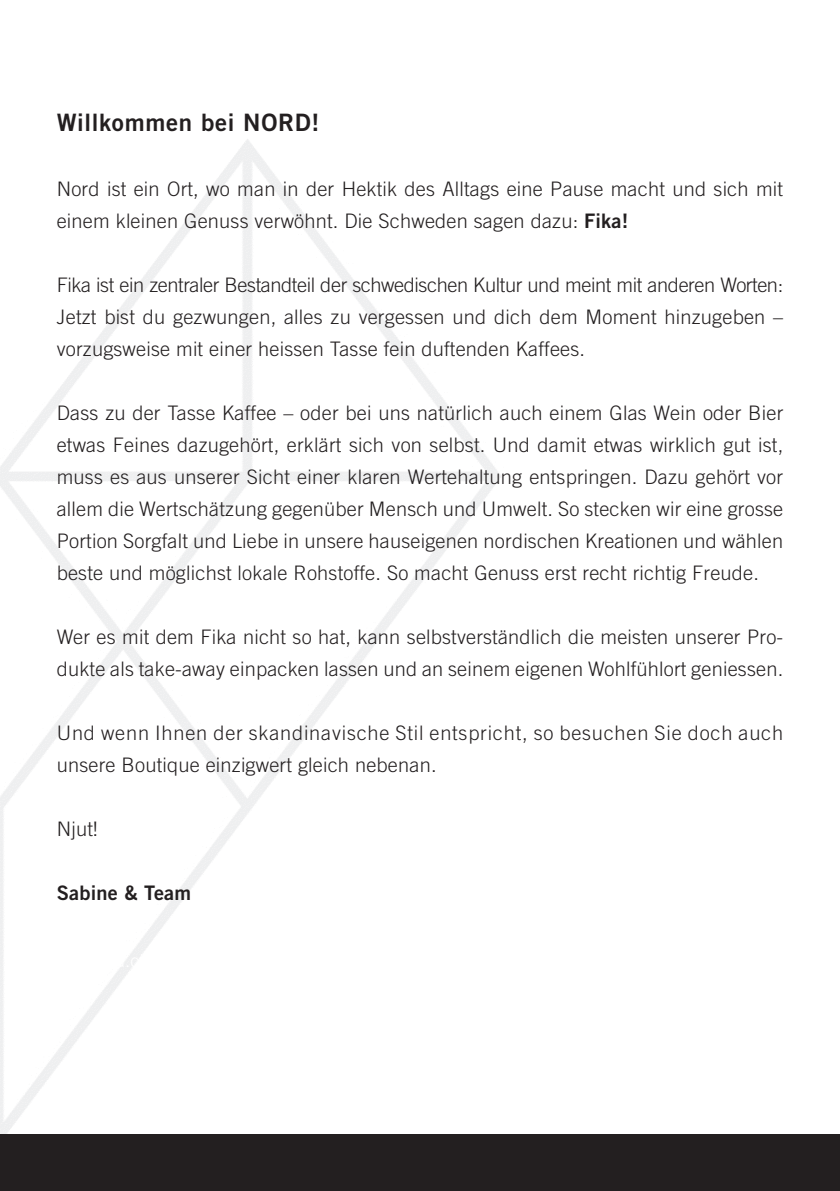
<style>
.page{position:relative;width:840px;height:1191px;background:#fff}
.page>*{position:absolute;margin:0;border:0;box-sizing:border-box;transform-origin:0 0}
.t1{font:24px "Trade Gothic Bold Two";letter-spacing:.03em;color:#231f20}
.t2{font:300 20px/32px "Trade Gothic";letter-spacing:.01em;color:#231f20}
.t3{font:300 20px/32px "Trade Gothic";letter-spacing:.04em;color:#231f20}
.t4{font:20px "Trade Gothic Bold Two";letter-spacing:.01em;color:#231f20}
.s1{font-family:"Trade Gothic Bold Two";font-weight:400}
</style>
<div class="page">
<div style="left:0;top:1134px;width:839px;height:57px;background:#231f20"></div>
<p class="t1" style="left:57px;top:108px;width:264px">Willkommen bei NORD!</p>
<p class="t2" style="left:57px;top:172px;width:727px">Nord ist ein Ort, wo man in der Hektik des Alltags eine Pause macht und sich mit einem kleinen Genuss verwöhnt. Die Schweden sagen dazu: <span class="s1">Fika!</span></p>
<p class="t2" style="left:57px;top:268px;width:727px;text-align:justify">Fika ist ein zentraler Bestandteil der schwedischen Kultur und meint mit anderen Worten:<br>Jetzt bist du gezwungen, alles zu vergessen und dich dem Moment hinzugeben – vorzugsweise mit einer heissen Tasse fein duftenden Kaffees.</p>
<p class="t2" style="left:57px;top:396px;width:727px;text-align:justify">Dass zu der Tasse Kaffee – oder bei uns natürlich auch einem Glas Wein oder Bier etwas Feines dazugehört, erklärt sich von selbst. Und damit etwas wirklich gut ist, muss es aus unserer Sicht einer klaren Wertehaltung entspringen. Dazu gehört vor allem die Wertschätzung gegenüber Mensch und Umwelt. So stecken wir eine grosse Portion Sorgfalt und Liebe in unsere hauseigenen nordischen Kreationen und wählen beste und möglichst lokale Rohstoffe. So macht Genuss erst recht richtig Freude.</p>
<p class="t2" style="left:57px;top:620px;width:727px">Wer es mit dem Fika nicht so hat, kann selbstverständlich die meisten unserer Pro&shy;dukte als take-away einpacken lassen und an seinem eigenen Wohlfühlort geniessen.</p>
<p class="t3" style="left:57px;top:716px;width:727px">Und wenn Ihnen der skandinavische Stil entspricht, so besuchen Sie doch auch unsere Boutique einzigwert gleich nebenan.</p>
<p class="t2" style="left:57px;top:812px;width:42px">Njut!</p>
<p class="t4" style="left:57px;top:880px;width:136px">Sabine &amp; Team</p>
</div>
